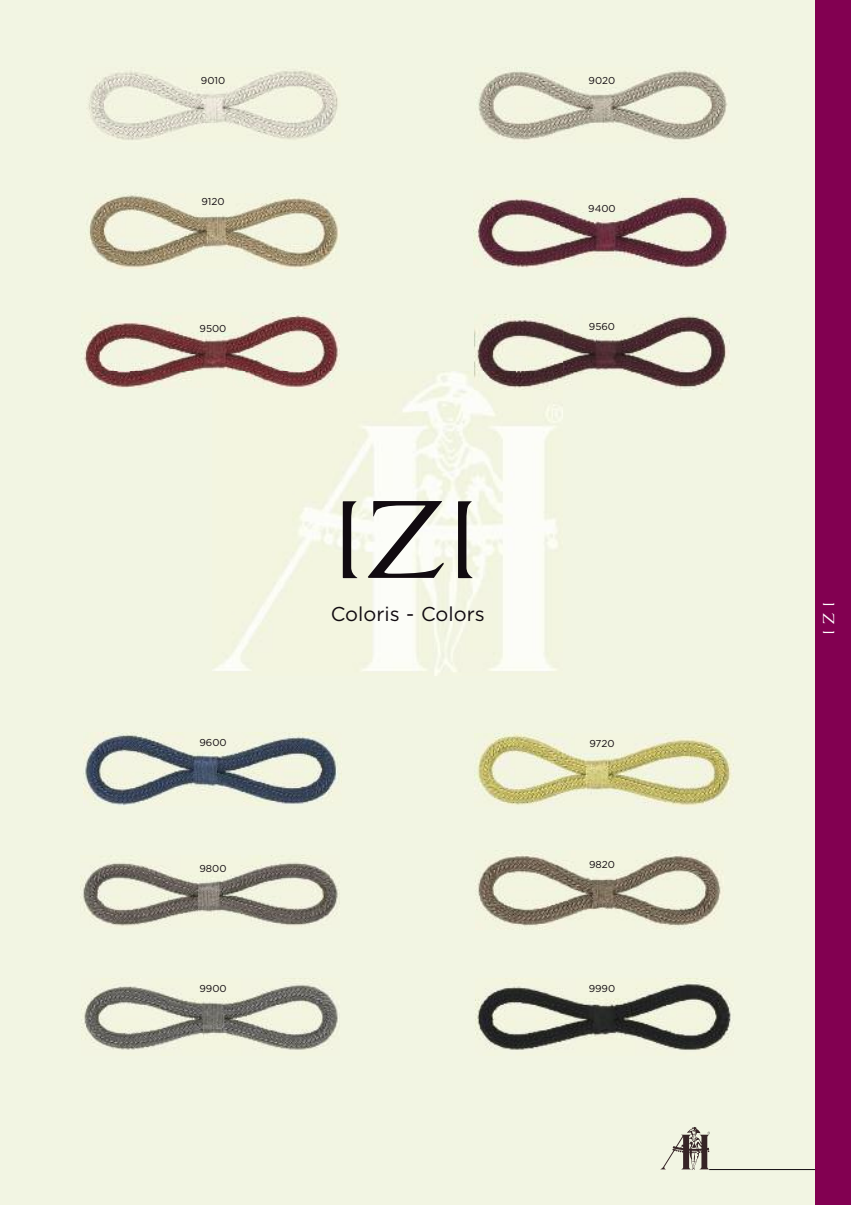
<style>
.page{position:relative;width:851px;height:1205px;background:#fff}
.page>*{position:absolute;margin:0;border:0;box-sizing:border-box;transform-origin:0 0}
.t1{font:156.25px "Sell Your Soul";color:#110b10}
.t2{font:20px "Gotham";color:#110b10}
.t3{font:15px "Sell Your Soul";color:#fff}
.t4{font:10px "Gotham";color:#110b10}
</style>
<div class="page">
<div style="left:0;top:0;width:850px;height:1205px;background:#f2f5e3"></div>
<img style="left:212px;top:371px;width:345px;height:305px">
<div style="left:815px;top:0;width:35px;height:1205px;background:#820051"></div>
<hr style="left:709px;top:1169px;width:106px;height:1px;background:#110b10">
<svg style="left:660px;top:1127px;width:50px;height:43px"></svg>
<img style="left:86px;top:70px;width:252px;height:70px">
<img style="left:473px;top:196px;width:255px;height:71px">
<img style="left:88px;top:194px;width:251px;height:74px">
<img style="left:478px;top:67px;width:249px;height:73px">
<img style="left:474px;top:315px;width:252px;height:75px">
<img style="left:477px;top:850px;width:244px;height:79px">
<img style="left:81px;top:862px;width:257px;height:64px">
<img style="left:474px;top:733px;width:258px;height:73px">
<img style="left:82px;top:981px;width:256px;height:69px">
<img style="left:81px;top:315px;width:258px;height:72px">
<img style="left:83px;top:732px;width:259px;height:73px">
<img style="left:476px;top:978px;width:256px;height:72px">
<p class="t4" style="left:201px;top:74px;width:26px">9010</p>
<p class="t4" style="left:588px;top:74px;width:28px">9020</p>
<p class="t4" style="left:201px;top:196px;width:25px">9120</p>
<p class="t4" style="left:588px;top:203px;width:29px">9400</p>
<p class="t4" style="left:199px;top:323px;width:28px">9500</p>
<p class="t4" style="left:588px;top:320px;width:28px">9560</p>
<h1 class="t1" style="left:340px;top:444px;width:136px">izi</h1>
<h2 class="t2" style="left:330px;top:602px;width:156px">Coloris - Colors</h2>
<p class="t4" style="left:199px;top:736px;width:29px">9600</p>
<p class="t4" style="left:589px;top:737px;width:27px">9720</p>
<p class="t4" style="left:199px;top:862px;width:29px">9800</p>
<p class="t4" style="left:589px;top:859px;width:27px">9820</p>
<p class="t4" style="left:199px;top:983px;width:29px">9900</p>
<p class="t4" style="left:588px;top:982px;width:28px">9990</p>
<h3 class="t3" style="left:819px;top:634px;width:33px;rotate:-90deg">IZI</h3>
</div>
